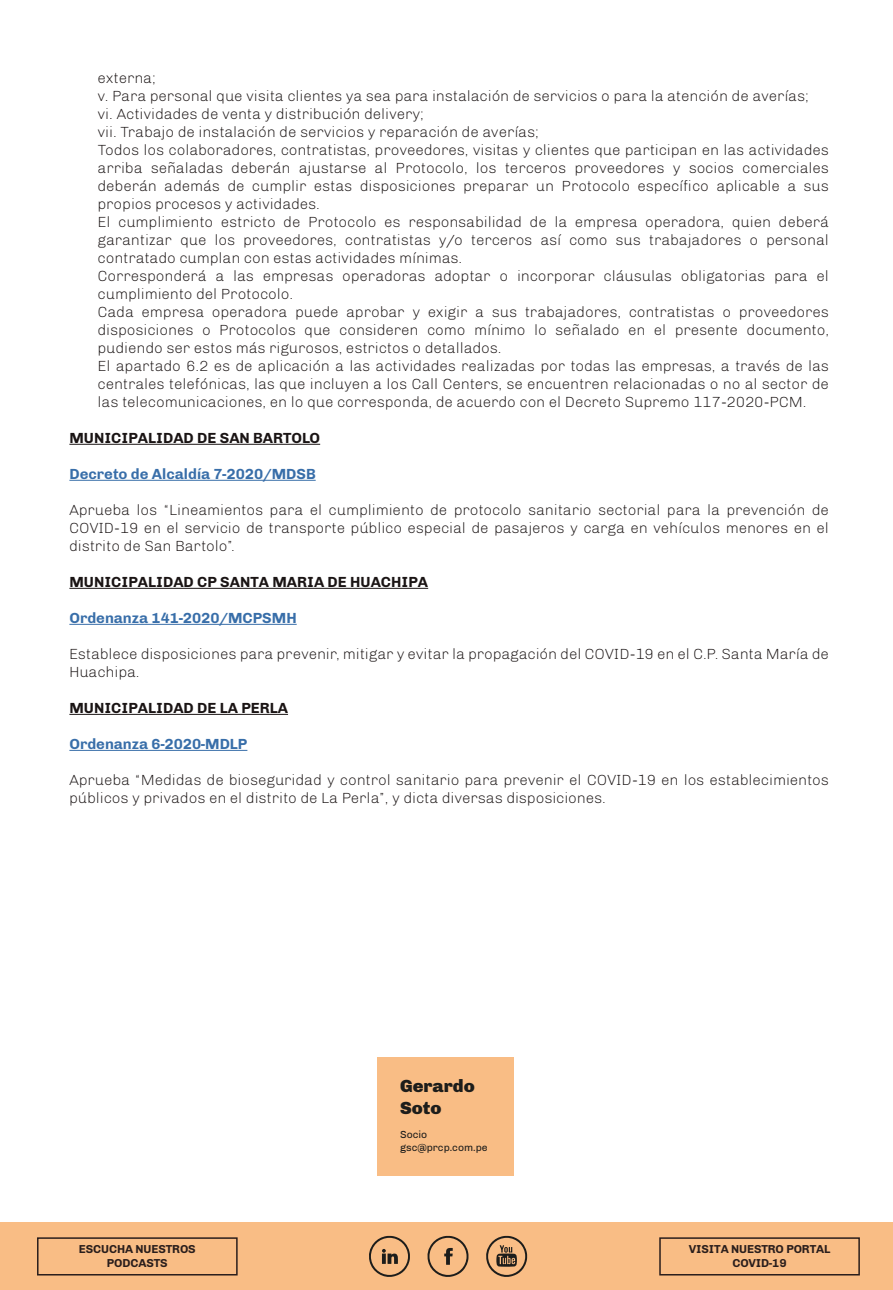
<style>
.page{position:relative;width:893px;height:1290px;background:#fff}
.page>*{position:absolute;margin:0;border:0;box-sizing:border-box;transform-origin:0 0}
.t1{font:900 18px/21.6px "Chivo";color:#1d1d1b}
.t2{font:300 15px/18px "Chivo";color:#1a1414}
.t3{font:700 15px "Chivo";color:#1a1414}
.t4{font:700 15px "Chivo";color:#386ea9}
.t5{font:700 11.85px/14.1px "Chivo";letter-spacing:-.01em;color:#2a1e1c;text-align:center}
.t6{font:10.5px/12.6px "Chivo";color:#1d1d1b}
</style>
<div class="page">
<svg style="left:69px;top:443px;width:445px;height:733px"></svg>
<div style="left:0;top:1222px;width:893px;height:68px;background:#f9bd85"></div>
<svg style="left:369px;top:1235px;width:41px;height:42px"></svg>
<svg style="left:427px;top:1235px;width:41px;height:42px"></svg>
<svg style="left:486px;top:1235px;width:41px;height:42px"></svg>
<div style="left:659px;top:1237px;width:201px;height:38px;border:2px solid #2a1e1c"></div>
<div style="left:37px;top:1237px;width:201px;height:38px;border:2px solid #2a1e1c"></div>
<p class="t2" style="left:98px;top:69px;width:733px">externa;<br>v. Para personal que visita clientes ya sea para instalación de servicios o para la atención de averías;<br>vi. Actividades de venta y distribución delivery;<br>vii. Trabajo de instalación de servicios y reparación de averías;<br>Todos los colaboradores, contratistas, proveedores, visitas y clientes que participan en las actividades arriba señaladas deberán ajustarse al Protocolo, los terceros proveedores y socios comerciales deberán además de cumplir estas disposiciones preparar un Protocolo específico aplicable a sus propios procesos y actividades.<br>El cumplimiento estricto de Protocolo es responsabilidad de la empresa operadora, quien deberá garantizar que los proveedores, contratistas y/o terceros así como sus trabajadores o personal contratado cumplan con estas actividades mínimas.<br>Corresponderá a las empresas operadoras adoptar o incorporar cláusulas obligatorias para el cumplimiento del Protocolo.<br>Cada empresa operadora puede aprobar y exigir a sus trabajadores, contratistas o proveedores disposiciones o Protocolos que consideren como mínimo lo señalado en el presente documento, pudiendo ser estos más rigurosos, estrictos o detallados.<br>El apartado 6.2 es de aplicación a las actividades realizadas por todas las empresas, a través de las centrales telefónicas, las que incluyen a los Call Centers, se encuentren relacionadas o no al sector de las telecomunicaciones, en lo que corresponda, de acuerdo con el Decreto Supremo 117-2020-PCM.</p>
<p class="t3" style="left:69px;top:429px;width:252px">MUNICIPALIDAD DE SAN BARTOLO</p>
<p class="t4" style="left:69px;top:465px;width:248px">Decreto de Alcaldía 7-2020/MDSB</p>
<p class="t2" style="left:69px;top:501px;width:761px;text-align:justify">Aprueba los “Lineamientos para el cumplimiento de protocolo sanitario sectorial para la prevención de COVID-19 en el servicio de transporte público especial de pasajeros y carga en vehículos menores en el distrito de San Bartolo”.</p>
<p class="t3" style="left:69px;top:573px;width:360px">MUNICIPALIDAD CP SANTA MARIA DE HUACHIPA</p>
<p class="t4" style="left:69px;top:609px;width:229px">Ordenanza 141-2020/MCPSMH</p>
<p class="t2" style="left:69px;top:645px;width:761px">Establece disposiciones para prevenir, mitigar y evitar la propagación del COVID-19 en el C.P. Santa María de<br>Huachipa.</p>
<p class="t3" style="left:69px;top:699px;width:220px">MUNICIPALIDAD DE LA PERLA</p>
<p class="t4" style="left:69px;top:735px;width:180px">Ordenanza 6-2020-MDLP</p>
<p class="t2" style="left:69px;top:771px;width:761px">Aprueba “Medidas de bioseguridad y control sanitario para prevenir el COVID-19 en los establecimientos públicos y privados en el distrito de La Perla”, y dicta diversas disposiciones.</p>
<p class="t5" style="left:79px;top:1241px;width:118px">ESCUCHA NUESTROS<br>PODCASTS</p>
<p class="t1" style="left:400px;top:1075px;width:76px">Gerardo<br>Soto</p>
<p class="t6" style="left:400px;top:1128px;width:89px">Socio gsc@prcp.com.pe</p>
<p class="t5" style="left:689px;top:1241px;width:143px">VISITA NUESTRO PORTAL<br>COVID-19</p>
</div>
